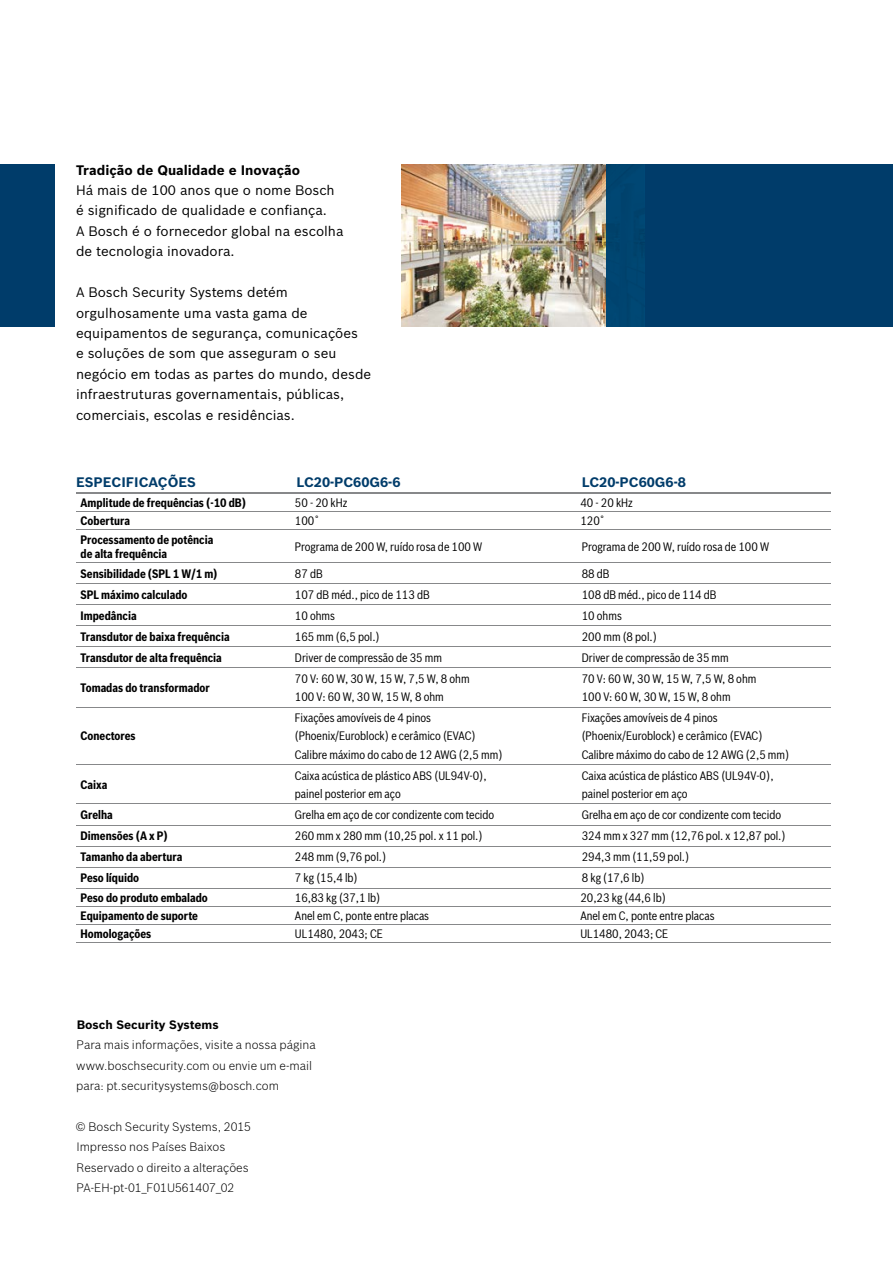
<style>
.page{position:relative;width:893px;height:1263px;background:#fff}
.page>*{position:absolute;margin:0;border:0;box-sizing:border-box;transform-origin:0 0}
.t1{font:13.5px/20.4px "Bosch Sans";color:#000}
.t2{font:700 13.5px "Bosch Sans";color:#003c6a}
.t3{font:700 13.5px "Bosch Sans";color:#000}
.t4{font:12px/18.3px "Bosch Sans Cond";color:#000}
.t5{font:700 12px/14.4px "Bosch Sans Cond";color:#000}
.t6{font:300 12px/20.4px "Bosch Sans";color:#000}
.t7{font:700 12px "Bosch Sans";color:#000}
</style>
<div class="page">
<div style="left:0;top:164px;width:54px;height:162px;background:#003c6a"></div>
<img style="left:402px;top:164px;width:205px;height:162px">
<div style="left:607px;top:164px;width:39px;height:162px;background:#004570"></div>
<div style="left:646px;top:164px;width:247px;height:162px;background:#003c6a"></div>
<hr style="left:76px;top:492px;width:214px;height:1px;background:#87888a">
<hr style="left:290px;top:492px;width:286px;height:1px;background:#87888a">
<hr style="left:576px;top:492px;width:255px;height:1px;background:#87888a">
<hr style="left:76px;top:511px;width:214px;height:1px;background:#87888a">
<hr style="left:290px;top:511px;width:286px;height:1px;background:#87888a">
<hr style="left:576px;top:511px;width:255px;height:1px;background:#87888a">
<hr style="left:76px;top:529px;width:214px;height:1px;background:#87888a">
<hr style="left:290px;top:529px;width:286px;height:1px;background:#87888a">
<hr style="left:576px;top:529px;width:255px;height:1px;background:#87888a">
<hr style="left:76px;top:562px;width:214px;height:1px;background:#87888a">
<hr style="left:290px;top:562px;width:286px;height:1px;background:#87888a">
<hr style="left:576px;top:562px;width:255px;height:1px;background:#87888a">
<hr style="left:76px;top:583px;width:214px;height:1px;background:#87888a">
<hr style="left:290px;top:583px;width:286px;height:1px;background:#87888a">
<hr style="left:576px;top:583px;width:255px;height:1px;background:#87888a">
<hr style="left:76px;top:604px;width:214px;height:1px;background:#87888a">
<hr style="left:290px;top:604px;width:286px;height:1px;background:#87888a">
<hr style="left:576px;top:604px;width:255px;height:1px;background:#87888a">
<hr style="left:76px;top:625px;width:214px;height:1px;background:#87888a">
<hr style="left:290px;top:625px;width:286px;height:1px;background:#87888a">
<hr style="left:576px;top:625px;width:255px;height:1px;background:#87888a">
<hr style="left:76px;top:646px;width:214px;height:1px;background:#87888a">
<hr style="left:290px;top:646px;width:286px;height:1px;background:#87888a">
<hr style="left:576px;top:646px;width:255px;height:1px;background:#87888a">
<hr style="left:76px;top:667px;width:214px;height:1px;background:#87888a">
<hr style="left:290px;top:667px;width:286px;height:1px;background:#87888a">
<hr style="left:576px;top:667px;width:255px;height:1px;background:#87888a">
<hr style="left:76px;top:707px;width:214px;height:1px;background:#87888a">
<hr style="left:290px;top:707px;width:286px;height:1px;background:#87888a">
<hr style="left:576px;top:707px;width:255px;height:1px;background:#87888a">
<hr style="left:76px;top:764px;width:214px;height:1px;background:#87888a">
<hr style="left:290px;top:764px;width:286px;height:1px;background:#87888a">
<hr style="left:576px;top:764px;width:255px;height:1px;background:#87888a">
<hr style="left:76px;top:804px;width:214px;height:1px;background:#87888a">
<hr style="left:290px;top:804px;width:286px;height:1px;background:#87888a">
<hr style="left:576px;top:804px;width:255px;height:1px;background:#87888a">
<hr style="left:76px;top:825px;width:214px;height:1px;background:#87888a">
<hr style="left:290px;top:825px;width:286px;height:1px;background:#87888a">
<hr style="left:576px;top:825px;width:255px;height:1px;background:#87888a">
<hr style="left:76px;top:846px;width:214px;height:1px;background:#87888a">
<hr style="left:290px;top:846px;width:286px;height:1px;background:#87888a">
<hr style="left:576px;top:846px;width:255px;height:1px;background:#87888a">
<hr style="left:76px;top:867px;width:214px;height:1px;background:#87888a">
<hr style="left:290px;top:867px;width:286px;height:1px;background:#87888a">
<hr style="left:576px;top:867px;width:255px;height:1px;background:#87888a">
<hr style="left:76px;top:888px;width:214px;height:1px;background:#87888a">
<hr style="left:290px;top:888px;width:286px;height:1px;background:#87888a">
<hr style="left:576px;top:888px;width:255px;height:1px;background:#87888a">
<hr style="left:76px;top:906px;width:214px;height:1px;background:#87888a">
<hr style="left:290px;top:906px;width:286px;height:1px;background:#87888a">
<hr style="left:576px;top:906px;width:255px;height:1px;background:#87888a">
<hr style="left:76px;top:924px;width:214px;height:1px;background:#87888a">
<hr style="left:290px;top:924px;width:286px;height:1px;background:#87888a">
<hr style="left:576px;top:924px;width:255px;height:1px;background:#87888a">
<hr style="left:76px;top:942px;width:214px;height:1px;background:#87888a">
<hr style="left:290px;top:942px;width:286px;height:1px;background:#87888a">
<hr style="left:576px;top:942px;width:255px;height:1px;background:#87888a">
<p class="t3" style="left:76px;top:160px;width:225px">Tradição de Qualidade e Inovação</p>
<p class="t1" style="left:76px;top:179px;width:269px">Há mais de 100 anos que o nome Bosch é significado de qualidade e confiança.<br>A Bosch é o fornecedor global na escolha de tecnologia inovadora.</p>
<p class="t1" style="left:76px;top:281px;width:297px">A Bosch Security Systems detém orgulhosamente uma vasta gama de equipamentos de segurança, comunicações<br>e soluções de som que asseguram o seu negócio em todas as partes do mundo, desde infraestruturas governamentais, públicas, comerciais, escolas e residências.</p>
<p class="t2" style="left:76px;top:472px;width:122px">ESPECIFICAÇÕES</p>
<p class="t2" style="left:296px;top:472px;width:106px">LC20-PC60G6-6</p>
<p class="t2" style="left:582px;top:472px;width:106px">LC20-PC60G6-8</p>
<p class="t5" style="left:81px;top:495px;width:167px">Amplitude de frequências (-10 dB)</p>
<p class="t4" style="left:295px;top:493px;width:54px">50 - 20 kHz</p>
<p class="t4" style="left:580px;top:493px;width:54px">40 - 20 kHz</p>
<p class="t5" style="left:81px;top:513px;width:51px">Cobertura</p>
<p class="t4" style="left:295px;top:511px;width:26px">100˚</p>
<p class="t4" style="left:580px;top:511px;width:26px">120˚</p>
<p class="t5" style="left:81px;top:531px;width:134px">Processamento de potência de alta frequência</p>
<p class="t4" style="left:295px;top:536px;width:189px">Programa de 200 W, ruído rosa de 100 W</p>
<p class="t4" style="left:582px;top:536px;width:189px">Programa de 200 W, ruído rosa de 100 W</p>
<p class="t5" style="left:81px;top:565px;width:139px">Sensibilidade (SPL 1 W/1 m)</p>
<p class="t4" style="left:295px;top:563px;width:29px">87 dB</p>
<p class="t4" style="left:582px;top:563px;width:29px">88 dB</p>
<p class="t5" style="left:81px;top:586px;width:108px">SPL máximo calculado</p>
<p class="t4" style="left:295px;top:584px;width:136px">107 dB méd., pico de 113 dB</p>
<p class="t4" style="left:582px;top:584px;width:136px">108 dB méd., pico de 114 dB</p>
<p class="t5" style="left:81px;top:607px;width:58px">Impedância</p>
<p class="t4" style="left:295px;top:605px;width:42px">10 ohms</p>
<p class="t4" style="left:582px;top:605px;width:42px">10 ohms</p>
<p class="t5" style="left:81px;top:628px;width:151px">Transdutor de baixa frequência</p>
<p class="t4" style="left:295px;top:626px;width:86px">165 mm (6,5 pol.)</p>
<p class="t4" style="left:582px;top:626px;width:77px">200 mm (8 pol.)</p>
<p class="t5" style="left:81px;top:649px;width:143px">Transdutor de alta frequência</p>
<p class="t4" style="left:295px;top:647px;width:149px">Driver de compressão de 35 mm</p>
<p class="t4" style="left:582px;top:647px;width:149px">Driver de compressão de 35 mm</p>
<p class="t5" style="left:81px;top:680px;width:131px">Tomadas do transformador</p>
<p class="t4" style="left:295px;top:668px;width:176px">70 V: 60 W, 30 W, 15 W, 7,5 W, 8 ohm<br>100 V: 60 W, 30 W, 15 W, 8 ohm</p>
<p class="t4" style="left:582px;top:668px;width:176px">70 V: 60 W, 30 W, 15 W, 7,5 W, 8 ohm<br>100 V: 60 W, 30 W, 15 W, 8 ohm</p>
<p class="t5" style="left:81px;top:728px;width:57px">Conectores</p>
<p class="t4" style="left:295px;top:708px;width:209px">Fixações amovíveis de 4 pinos (Phoenix/Euroblock) e cerâmico (EVAC)<br>Calibre máximo do cabo de 12 AWG (2,5 mm)</p>
<p class="t4" style="left:582px;top:708px;width:209px">Fixações amovíveis de 4 pinos (Phoenix/Euroblock) e cerâmico (EVAC)<br>Calibre máximo do cabo de 12 AWG (2,5 mm)</p>
<p class="t5" style="left:81px;top:777px;width:28px">Caixa</p>
<p class="t4" style="left:295px;top:765px;width:193px">Caixa acústica de plástico ABS (UL94V-0), painel posterior em aço</p>
<p class="t4" style="left:582px;top:765px;width:193px">Caixa acústica de plástico ABS (UL94V-0), painel posterior em aço</p>
<p class="t5" style="left:81px;top:807px;width:34px">Grelha</p>
<p class="t4" style="left:295px;top:805px;width:201px">Grelha em aço de cor condizente com tecido</p>
<p class="t4" style="left:582px;top:805px;width:201px">Grelha em aço de cor condizente com tecido</p>
<p class="t5" style="left:81px;top:828px;width:89px">Dimensões (A x P)</p>
<p class="t4" style="left:295px;top:826px;width:189px">260 mm x 280 mm (10,25 pol. x 11 pol.)</p>
<p class="t4" style="left:582px;top:826px;width:206px">324 mm x 327 mm (12,76 pol. x 12,87 pol.)</p>
<p class="t5" style="left:81px;top:849px;width:103px">Tamanho da abertura</p>
<p class="t4" style="left:295px;top:847px;width:93px">248 mm (9,76 pol.)</p>
<p class="t4" style="left:582px;top:847px;width:109px">294,3 mm (11,59 pol.)</p>
<p class="t5" style="left:81px;top:870px;width:60px">Peso líquido</p>
<p class="t4" style="left:295px;top:868px;width:64px">7 kg (15,4 lb)</p>
<p class="t4" style="left:582px;top:868px;width:64px">8 kg (17,6 lb)</p>
<p class="t5" style="left:81px;top:889px;width:129px">Peso do produto embalado</p>
<p class="t4" style="left:295px;top:887px;width:87px">16,83 kg (37,1 lb)</p>
<p class="t4" style="left:580px;top:887px;width:87px">20,23 kg (44,6 lb)</p>
<p class="t5" style="left:81px;top:908px;width:119px">Equipamento de suporte</p>
<p class="t4" style="left:295px;top:906px;width:136px">Anel em C, ponte entre placas</p>
<p class="t4" style="left:580px;top:906px;width:136px">Anel em C, ponte entre placas</p>
<p class="t5" style="left:81px;top:926px;width:72px">Homologações</p>
<p class="t4" style="left:295px;top:924px;width:89px">UL1480, 2043; CE</p>
<p class="t4" style="left:580px;top:924px;width:89px">UL1480, 2043; CE</p>
<p class="t7" style="left:77px;top:1015px;width:143px">Bosch Security Systems</p>
<p class="t6" style="left:76px;top:1034px;width:241px">Para mais informações, visite a nossa página www.boschsecurity.com ou envie um e-mail para: pt.securitysystems@bosch.com</p>
<p class="t6" style="left:76px;top:1116px;width:177px">© Bosch Security Systems, 2015<br>Impresso nos Países Baixos<br>Reservado o direito a alterações<br>PA-EH-pt-01_F01U561407_02</p>
</div>
